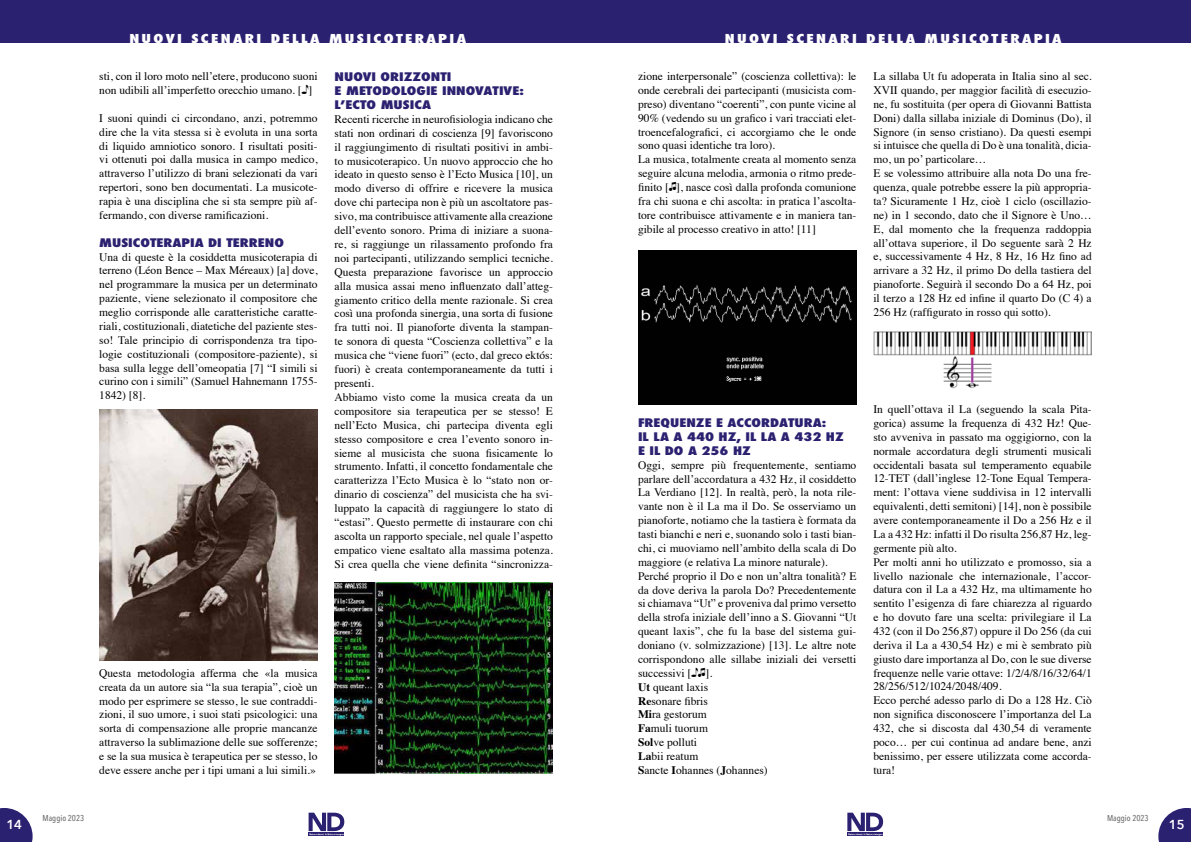
<style>
.page{position:relative;width:1191px;height:842px;background:#fff}
.page>*{position:absolute;margin:0;border:0;box-sizing:border-box;transform-origin:0 0}
.t1{font:600 13px "Avenir Next";color:#fff}
.t2{font:800 condensed 12px "Futura";letter-spacing:.15em;color:#fff;scale:1.3 1}
.t3{font:11.5px/13.9px "Times";color:#000}
.t4{font:800 condensed 11.5px/13.9px "Futura";color:#2b2171;scale:1.3 1}
.t5{font:500 8.5px "Avenir Next Condensed";color:#706f6f}
.s1{font-family:"Musicelements"}
.s2{font-weight:700}
</style>
<div class="page">
<div style="left:0;top:0;width:595px;height:43px;background:#2b2171"></div>
<svg style="left:0;top:808px;width:33px;height:34px"></svg>
<svg style="left:1158px;top:808px;width:33px;height:34px"></svg>
<div style="left:595px;top:0;width:596px;height:43px;background:#2b2171"></div>
<svg style="left:308px;top:813px;width:36px;height:23px"></svg>
<svg style="left:847px;top:813px;width:36px;height:23px"></svg>
<img style="left:99px;top:409px;width:218px;height:252px">
<img style="left:334px;top:582px;width:219px;height:192px">
<img style="left:638px;top:250px;width:218px;height:155px">
<img style="left:873px;top:332px;width:218px;height:56px">
<p class="t2" style="left:129px;top:31px;width:260px">NUOVI SCENARI DELLA MUSICOTERAPIA</p>
<p class="t2" style="left:725px;top:31px;width:260px">NUOVI SCENARI DELLA MUSICOTERAPIA</p>
<p class="t3" style="left:99px;top:68px;width:220px">sti, con il loro moto nell’etere, producono suoni non udibili all’imperfetto orecchio umano. [<span class="s1">N</span>]</p>
<p class="t3" style="left:99px;top:110px;width:220px;text-align:justify">I suoni quindi ci circondano, anzi, potremmo dire che la vita stessa si è evoluta in una sorta di liquido amniotico sonoro. I risultati positi&shy;vi ottenuti poi dalla musica in campo medico, attraverso l’utilizzo di brani selezionati da vari repertori, sono ben documentati. La musicote&shy;rapia è una disciplina che si sta sempre più af&shy;fermando, con diverse ramificazioni.</p>
<p class="t4" style="left:99px;top:236px;width:144px">MUSICOTERAPIA DI TERRENO</p>
<p class="t3" style="left:99px;top:249px;width:220px;text-align:justify">Una di queste è la cosiddetta musicoterapia di terreno (Léon Bence – Max Méreaux) [a] dove, nel programmare la musica per un determinato paziente, viene selezionato il compositore che meglio corrisponde alle caratteristiche caratte&shy;riali, costituzionali, diatetiche del paziente stes&shy;so! Tale principio di corrispondenza tra tipo&shy;logie costituzionali (compositore-paziente), si basa sulla legge dell’omeopatia [7] “I simili si curino con i simili” (Samuel Hahnemann 1755- 1842) [8].</p>
<p class="t3" style="left:873px;top:68px;width:220px">La sillaba Ut fu adoperata in Italia sino al sec.<br>XVII quando, per maggior facilità di esecuzio&shy;ne, fu sostituita (per opera di Giovanni Battista Doni) dalla sillaba iniziale di Dominus (Do), il Signore (in senso cristiano). Da questi esempi si intuisce che quella di Do è una tonalità, dicia&shy;mo, un po’ particolare…<br>E se volessimo attribuire alla nota Do una fre&shy;quenza, quale potrebbe essere la più appropria&shy;ta? Sicuramente 1 Hz, cioè 1 ciclo (oscillazio&shy;ne) in 1 secondo, dato che il Signore è Uno… E, dal momento che la frequenza raddoppia all’ottava superiore, il Do seguente sarà 2 Hz e, successivamente 4 Hz, 8 Hz, 16 Hz fino ad arrivare a 32 Hz, il primo Do della tastiera del pianoforte. Seguirà il secondo Do a 64 Hz, poi il terzo a 128 Hz ed infine il quarto Do (C 4) a 256 Hz (raffigurato in rosso qui sotto).</p>
<p class="t3" style="left:638px;top:68px;width:220px">zione interpersonale” (coscienza collettiva): le onde cerebrali dei partecipanti (musicista com&shy;preso) diventano “coerenti”, con punte vicine al 90% (vedendo su un grafico i vari tracciati elet&shy;troencefalografici, ci accorgiamo che le onde sono quasi identiche tra loro).<br>La musica, totalmente creata al momento senza seguire alcuna melodia, armonia o ritmo prede&shy;finito [<span class="s1">Z</span>], nasce così dalla profonda comunione fra chi suona e chi ascolta: in pratica l’ascolta&shy;tore contribuisce attivamente e in maniera tan&shy;gibile al processo creativo in atto! [11]</p>
<p class="t4" style="left:334px;top:70px;width:147px">NUOVI ORIZZONTI<br>E METODOLOGIE INNOVATIVE:<br>L’ECTO MUSICA</p>
<p class="t3" style="left:334px;top:111px;width:220px">Recenti ricerche in neurofisiologia indicano che stati non ordinari di coscienza [9] favoriscono il raggiungimento di risultati positivi in ambi&shy;to musicoterapico. Un nuovo approccio che ho ideato in questo senso è l’Ecto Musica [10], un modo diverso di offrire e ricevere la musica dove chi partecipa non è più un ascoltatore pas&shy;sivo, ma contribuisce attivamente alla creazione dell’evento sonoro. Prima di iniziare a suona&shy;re, si raggiunge un rilassamento profondo fra noi partecipanti, utilizzando semplici tecniche.<br>Questa preparazione favorisce un approccio alla musica assai meno influenzato dall’atteg&shy;giamento critico della mente razionale. Si crea così una profonda sinergia, una sorta di fusione fra tutti noi. Il pianoforte diventa la stampan&shy;te sonora di questa “Coscienza collettiva” e la musica che “viene fuori” (ecto, dal greco ektós: fuori) è creata contemporaneamente da tutti i presenti.<br>Abbiamo visto come la musica creata da un compositore sia terapeutica per se stesso! E nell’Ecto Musica, chi partecipa diventa egli stesso compositore e crea l’evento sonoro in&shy;sieme al musicista che suona fisicamente lo strumento. Infatti, il concetto fondamentale che caratterizza l’Ecto Musica è lo “stato non or&shy;dinario di coscienza” del musicista che ha svi&shy;luppato la capacità di raggiungere lo stato di “estasi”. Questo permette di instaurare con chi ascolta un rapporto speciale, nel quale l’aspetto empatico viene esaltato alla massima potenza.<br>Si crea quella che viene definita “sincronizza-</p>
<p class="t3" style="left:873px;top:401px;width:220px">In quell’ottava il La (seguendo la scala Pita&shy;gorica) assume la frequenza di 432 Hz! Que&shy;sto avveniva in passato ma oggigiorno, con la normale accordatura degli strumenti musicali occidentali basata sul temperamento equabile 12-TET (dall’inglese 12-Tone Equal Tempera&shy;ment: l’ottava viene suddivisa in 12 intervalli equivalenti, detti semitoni) [14], non è possibile avere contemporaneamente il Do a 256 Hz e il La a 432 Hz: infatti il Do risulta 256,87 Hz, leg&shy;germente più alto.<br>Per molti anni ho utilizzato e promosso, sia a livello nazionale che internazionale, l’accor&shy;datura con il La a 432 Hz, ma ultimamente ho sentito l’esigenza di fare chiarezza al riguardo e ho dovuto fare una scelta: privilegiare il La 432 (con il Do 256,87) oppure il Do 256 (da cui deriva il La a 430,54 Hz) e mi è sembrato più giusto dare importanza al Do, con le sue diverse frequenze nelle varie ottave: 1/2/4/8/16/32/64/1<br>28/256/512/1024/2048/409.<br>Ecco perché adesso parlo di Do a 128 Hz. Ciò non significa disconoscere l’importanza del La 432, che si discosta dal 430,54 di veramente poco… per cui continua ad andare bene, anzi benissimo, per essere utilizzata come accorda&shy;tura!</p>
<p class="t4" style="left:638px;top:416px;width:160px">FREQUENZE E ACCORDATURA:<br>IL LA A 440 HZ, IL LA A 432 HZ<br>E IL DO A 256 HZ</p>
<p class="t3" style="left:638px;top:457px;width:220px">Oggi, sempre più frequentemente, sentiamo parlare dell’accordatura a 432 Hz, il cosiddetto La Verdiano [12]. In realtà, però, la nota rile&shy;vante non è il La ma il Do. Se osserviamo un pianoforte, notiamo che la tastiera è formata da tasti bianchi e neri e, suonando solo i tasti bian&shy;chi, ci muoviamo nell’ambito della scala di Do maggiore (e relativa La minore naturale).<br>Perché proprio il Do e non un’altra tonalità? E da dove deriva la parola Do? Precedentemente si chiamava “Ut” e proveniva dal primo versetto della strofa iniziale dell’inno a S. Giovanni “Ut queant laxis”, che fu la base del sistema gui&shy;doniano (v. solmizzazione) [13]. Le altre note corrispondono alle sillabe iniziali dei versetti successivi [<span class="s1">NZ</span>].<br><span class="s2">Ut</span> queant laxis<br><span class="s2">Re</span>sonare fibris<br><span class="s2">Mi</span>ra gestorum<br><span class="s2">Fa</span>muli tuorum<br><span class="s2">Sol</span>ve polluti<br><span class="s2">La</span>bii reatum<br><span class="s2">S</span>ancte <span class="s2">I</span>ohannes (<span class="s2">J</span>ohannes)</p>
<p class="t3" style="left:99px;top:665px;width:220px;text-align:justify">Questa metodologia afferma che «la musica creata da un autore sia “la sua terapia”, cioè un modo per esprimere se stesso, le sue contraddi&shy;zioni, il suo umore, i suoi stati psicologici: una sorta di compensazione alle proprie mancanze attraverso la sublimazione delle sue sofferenze; e se la sua musica è terapeutica per se stesso, lo deve essere anche per i tipi umani a lui simili.»</p>
<p class="t5" style="left:43px;top:813px;width:43px">Maggio 2023</p>
<p class="t5" style="left:1107px;top:813px;width:43px">Maggio 2023</p>
<p class="t1" style="left:6px;top:813px;width:17px">14</p>
<p class="t1" style="left:1168px;top:813px;width:17px">15</p>
</div>
